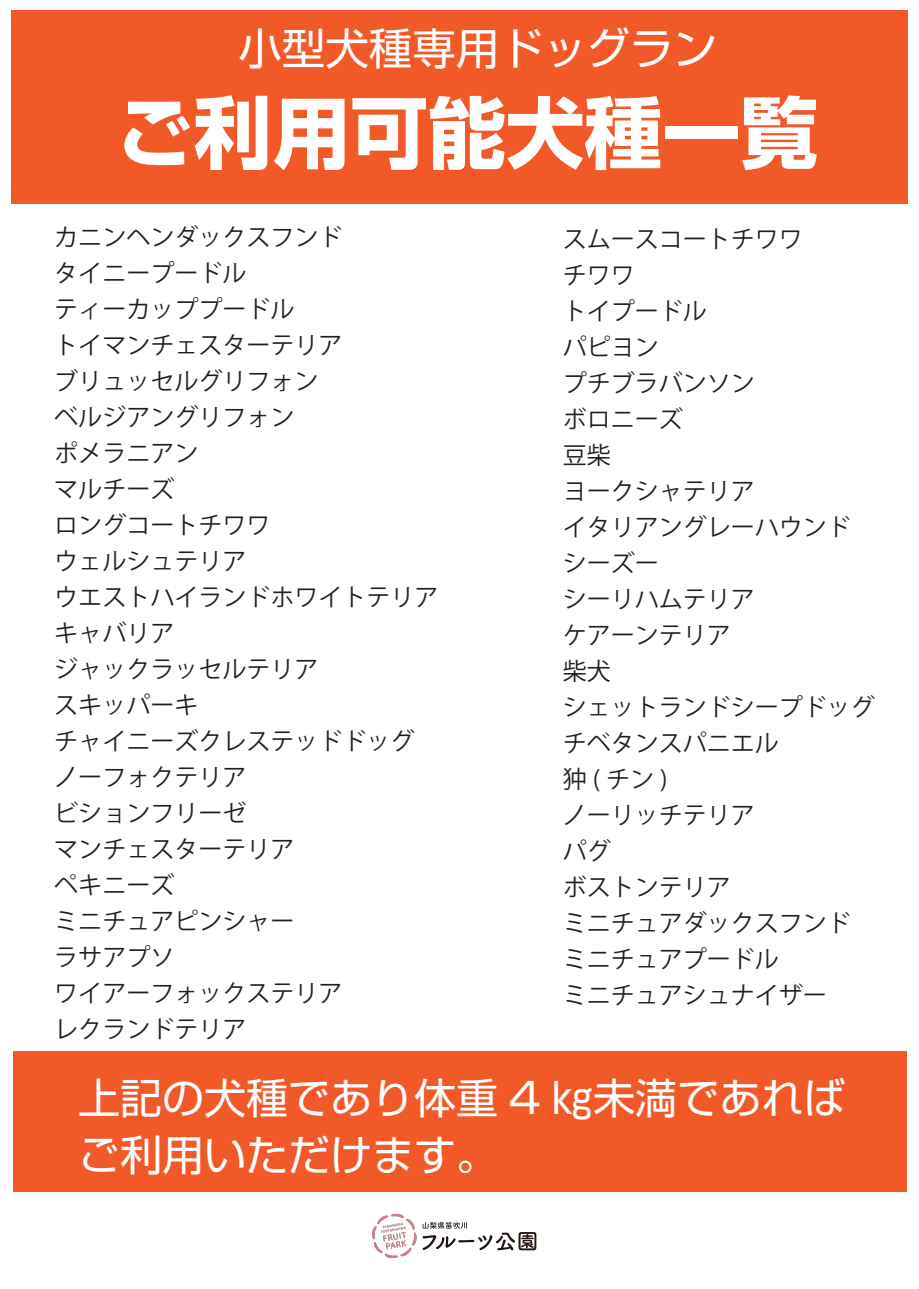
<style>
.page{position:relative;width:919px;height:1289px;background:#fff}
.page>*{position:absolute;margin:0;border:0;box-sizing:border-box;transform-origin:0 0}
.t1{font:700 78px "Shin Go Pro";color:#fff}
.t2{font:43.5px "Shin Go Pro";color:#fff}
.t3{font:42px/57px "Shin Go Pro";color:#fff}
.t4{font:24px/36px "Koz Go Pr 6 N";color:#231f20}
</style>
<div class="page">
<div style="left:11px;top:10px;width:896px;height:193px;background:#f15929"></div>
<div style="left:13px;top:1051px;width:892px;height:140px;background:#f15929"></div>
<img style="left:372px;top:1213px;width:165px;height:45px">
<h2 class="t2" style="left:238px;top:13px;width:480px">小型犬種専用ドッグラン</h2>
<h1 class="t1" style="left:116px;top:71px;width:703px">ご利用可能犬種一覧</h1>
<p class="t4" style="left:54px;top:220px;width:385px">カニンヘンダックスフンド<br>タイニープードル<br>ティーカッププードル<br>トイマンチェスターテリア<br>ブリュッセルグリフォン<br>ベルジアングリフォン<br>ポメラニアン<br>マルチーズ<br>ロングコートチワワ<br>ウェルシュテリア<br>ウエストハイランドホワイトテリアキャバリア<br>ジャックラッセルテリア<br>スキッパーキ<br>チャイニーズクレステッドドッグノーフォクテリア<br>ビションフリーゼ<br>マンチェスターテリア<br>ペキニーズ<br>ミニチュアピンシャー<br>ラサアプソ<br>ワイアーフォックステリア<br>レクランドテリア</p>
<p class="t4" style="left:562px;top:221px;width:313px">スムースコートチワワ<br>チワワ<br>トイプードル<br>パピヨン<br>プチブラバンソン<br>ボロニーズ<br>豆柴<br>ヨークシャテリア<br>イタリアングレーハウンドシーズー<br>シーリハムテリア<br>ケアーンテリア<br>柴犬<br>シェットランドシープドッグチベタンスパニエル<br>狆(チン)<br>ノーリッチテリア<br>パグ<br>ボストンテリア<br>ミニチュアダックスフンドミニチュアプードル<br>ミニチュアシュナイザー</p>
<h3 class="t3" style="left:78px;top:1064px;width:768px">上記の犬種であり体重 4 ㎏未満であればご利用いただけます。</h3>
</div>
